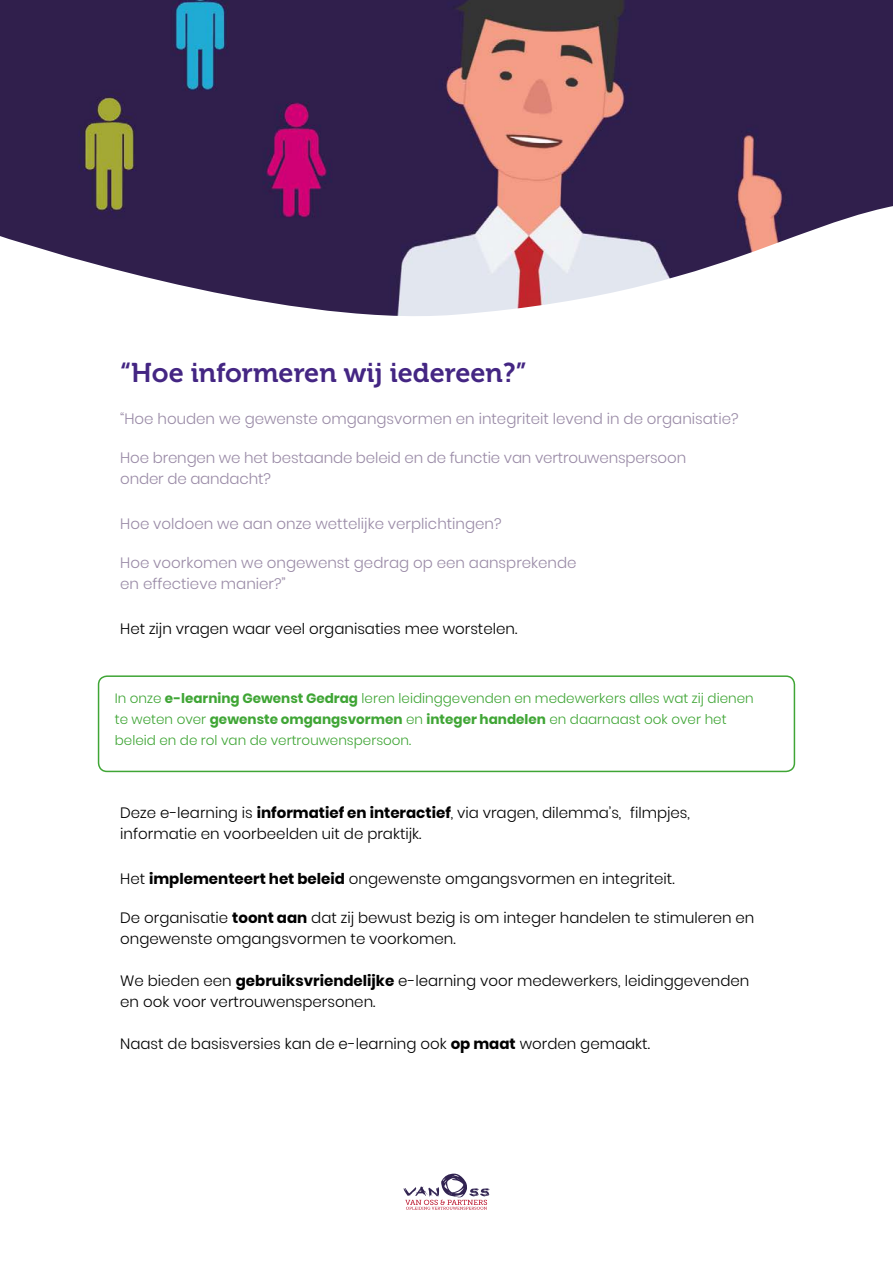
<style>
.page{position:relative;width:893px;height:1263px;background:#fff}
.page>*{position:absolute;margin:0;border:0;box-sizing:border-box;transform-origin:0 0}
.t1{font:27px "Museo 700";color:#442683}
.t2{font:300 15px/21px "Poppins";color:#000}
.t3{font:300 15px/21px "Poppins";color:#998aa6}
.t4{font:300 13.5px/21px "Poppins";color:#3fa535}
.s1{font-weight:700}
</style>
<div class="page">
<img style="left:0;top:0;width:893px;height:193px">
<svg style="left:0;top:193px;width:893px;height:123px"></svg>
<div style="left:98px;top:675px;width:697px;height:97px;border:2px solid #3fa535;border-radius:9px"></div>
<img style="left:424px;top:1199px;width:63px;height:6px">
<img style="left:406px;top:1206px;width:81px;height:4px">
<svg style="left:403px;top:1173px;width:86px;height:24px"></svg>
<h1 class="t1" style="left:120px;top:358px;width:408px">“Hoe informeren wij iedereen?”</h1>
<p class="t3" style="left:120px;top:408px;width:620px">“Hoe houden we gewenste omgangsvormen en integriteit levend in de organisatie?</p>
<p class="t3" style="left:120px;top:447px;width:567px">Hoe brengen we het bestaande beleid en de functie van vertrouwenspersoon onder de aandacht?</p>
<p class="t3" style="left:120px;top:513px;width:383px">Hoe voldoen we aan onze wettelijke verplichtingen?</p>
<p class="t3" style="left:120px;top:552px;width:458px">Hoe voorkomen we ongewenst gedrag op een aansprekende en effectieve manier?”</p>
<p class="t2" style="left:120px;top:618px;width:399px">Het zijn vragen waar veel organisaties mee worstelen.</p>
<p class="t4" style="left:115px;top:688px;width:640px">In onze <span class="s1">e-learning Gewenst Gedrag</span> leren leidinggevenden en medewerkers alles wat zij dienen te weten over <span class="s1">gewenste omgangsvormen</span> en <span class="s1">integer handelen</span> en daarnaast ook over het beleid en de rol van de vertrouwenspersoon.</p>
<p class="t2" style="left:120px;top:802px;width:571px">Deze e-learning is <span class="s1">informatief en interactief</span>, via vragen, dilemma’s, filmpjes, informatie en voorbeelden uit de praktijk.</p>
<p class="t2" style="left:120px;top:868px;width:556px">Het <span class="s1">implementeert het beleid</span> ongewenste omgangsvormen en integriteit.</p>
<p class="t2" style="left:120px;top:907px;width:636px">De organisatie <span class="s1">toont aan</span> dat zij bewust bezig is om integer handelen te stimuleren en ongewenste omgangsvormen te voorkomen.</p>
<p class="t2" style="left:120px;top:970px;width:631px">We bieden een <span class="s1">gebruiksvriendelijke</span> e-learning voor medewerkers, leidinggevenden en ook voor vertrouwenspersonen.</p>
<p class="t2" style="left:120px;top:1033px;width:531px">Naast de basisversies kan de e-learning ook <span class="s1">op maat</span> worden gemaakt.</p>
</div>
